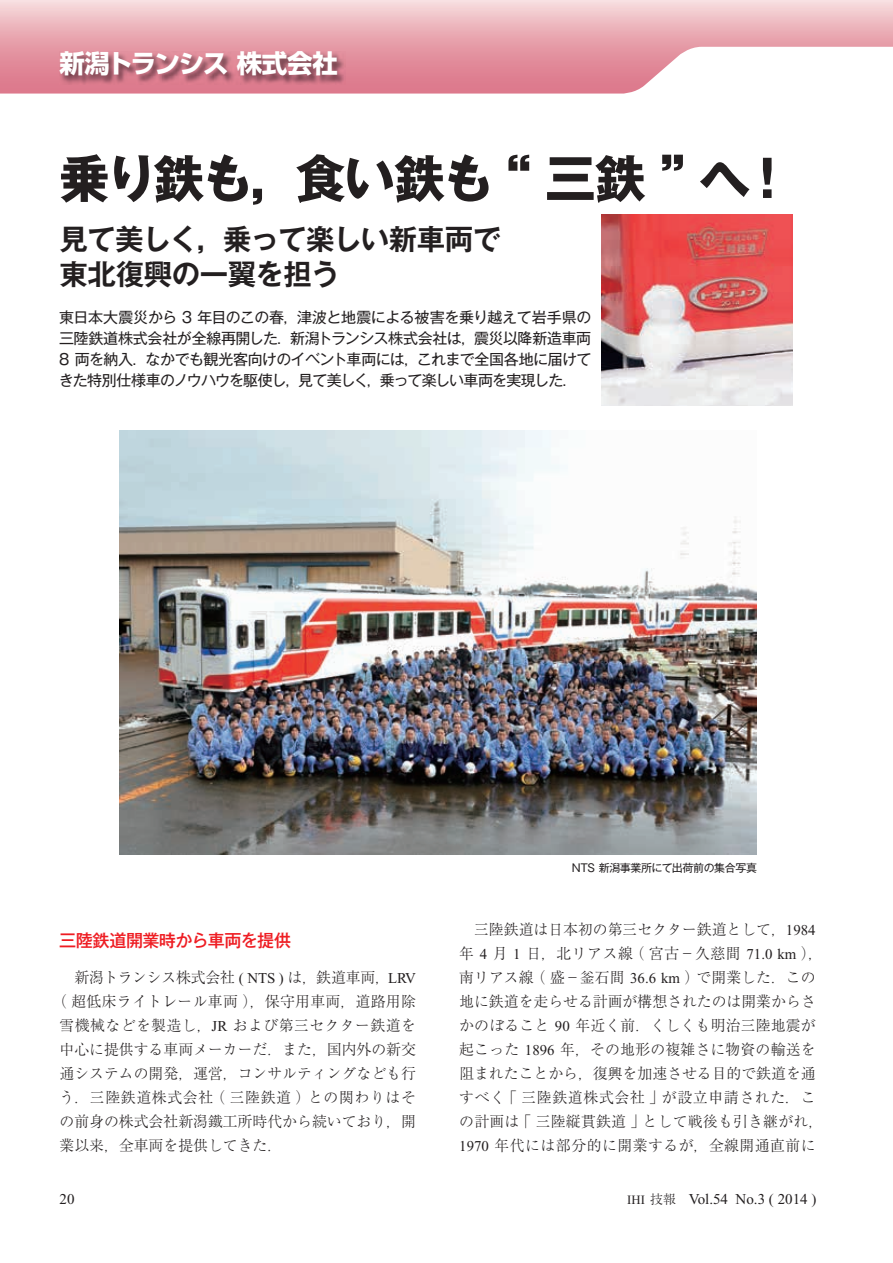
<style>
.page{position:relative;width:893px;height:1263px;background:#fff}
.page>*{position:absolute;margin:0;border:0;box-sizing:border-box;transform-origin:0 0}
.t1{font:700 51px "Gothic MB101 Pro";letter-spacing:-.05em;color:#231f20}
.t2{font:700 28.5px/34.5px "Gothic MB101 Pro De";letter-spacing:-.02em;color:#231f20}
.t3{font:700 25.5px "Shin Go Pro";letter-spacing:-.04em;color:#fff}
.t4{font:500 17.25px "Gothic MB101 Pro";letter-spacing:-.035em;color:#ee1d23}
.t5{font:300 15px/24px "Ryumin Pro";letter-spacing:.005em;color:#231f20;text-align:center}
.t6{font:15px/21px "Gothic MB101 Pro";letter-spacing:-.045em;color:#231f20;text-align:justify}
.t7{font:15px "Times New Roman";color:#231f20}
.t8{font:300 15px "Ryumin Pro";letter-spacing:.03em;color:#231f20}
.t9{font:300 15px "Ryumin Pro";letter-spacing:.045em;color:#231f20}
.t10{font:10.95px "Gothic MB101 Pro";letter-spacing:-.035em;color:#231f20}
.s1{font-family:"Times New Roman";font-weight:400}
.s2{font-size:12.75px}
.s3{font-family:"Ryumin Pro";font-weight:300;font-size:12.75px}
</style>
<div class="page">
<svg style="left:0;top:0;width:893px;height:94px;background:#ecb5be"></svg>
<img style="left:60px;top:51px;width:286px;height:33px">
<img style="left:119px;top:430px;width:638px;height:425px">
<img style="left:601px;top:215px;width:191px;height:190px">
<h3 class="t3" style="left:59px;top:44px;width:280px">新潟トランシス 株式会社</h3>
<h1 class="t1" style="left:59px;top:136px;width:735px">乗り鉄も，食い鉄も“ 三鉄 ”へ！</h1>
<h2 class="t2" style="left:59px;top:219px;width:443px">見て美しく，乗って楽しい新車両で東北復興の一翼を担う</h2>
<p class="t6" style="left:59px;top:304px;width:534px">東日本大震災から 3 年目のこの春，津波と地震による被害を乗り越えて岩手県の三陸鉄道株式会社が全線再開した．新潟トランシス株式会社は，震災以降新造車両8 両を納入．なかでも観光客向けのイベント車両には，これまで全国各地に届けてきた特別仕様車のノウハウを駆使し，見て美しく，乗って楽しい車両を実現した．</p>
<p class="t4" style="left:59px;top:926px;width:233px">三陸鉄道開業時から車両を提供</p>
<p class="t5" style="left:74px;top:964px;width:343px">新潟トランシス株式会社 <span class="s1">( NTS )</span> は，鉄道車両，<span class="s1">LRV</span></p>
<p class="t5" style="left:52px;top:988px;width:365px">（超低床ライトレール車両），保守用車両，道路用除</p>
<p class="t8" style="left:60px;top:1013px;width:358px">雪機械などを製造し，<span class="s1">JR</span> および第三セクター鉄道を</p>
<p class="t5" style="left:60px;top:1036px;width:358px">中心に提供する車両メーカーだ．また，国内外の新交</p>
<p class="t5" style="left:60px;top:1060px;width:358px">通システムの開発，運営，コンサルティングなども行</p>
<p class="t9" style="left:60px;top:1085px;width:358px">う．三陸鉄道株式会社（三陸鉄道）との関わりはそ</p>
<p class="t5" style="left:60px;top:1108px;width:358px">の前身の株式会社新潟鐵工所時代から続いており，開</p>
<p class="t5" style="left:60px;top:1132px;width:224px">業以来，全車両を提供してきた．</p>
<p class="t10" style="left:572px;top:859px;width:187px">NTS 新潟事業所にて出荷前の集合写真</p>
<p class="t5" style="left:459px;top:916px;width:365px">三陸鉄道は日本初の第三セクター鉄道として，<span class="s1">1984<br></span>年 <span class="s1">4</span> 月 <span class="s1">1</span> 日，北リアス線（宮古－久慈間 <span class="s1">71.0 km</span> ），南リアス線（盛－釜石間 <span class="s1">36.6 km</span> ）で開業した．この地に鉄道を走らせる計画が構想されたのは開業からさかのぼること <span class="s1">90</span> 年近く前．くしくも明治三陸地震が起こった <span class="s1">1896</span> 年，その地形の複雑さに物資の輸送を阻まれたことから，復興を加速させる目的で鉄道を通すべく「三陸鉄道株式会社」が設立申請された．この計画は「三陸縦貫鉄道」として戦後も引き継がれ，<br><span class="s1">1970</span> 年代には部分的に開業するが，全線開通直前に</p>
<p class="t7" style="left:60px;top:1191px;width:16px">20</p>
<p class="t7" style="left:627px;top:1191px;width:191px"><span class="s2">IHI</span> <span class="s3">技報　</span>Vol.54 No.3 ( 2014 )</p>
</div>
